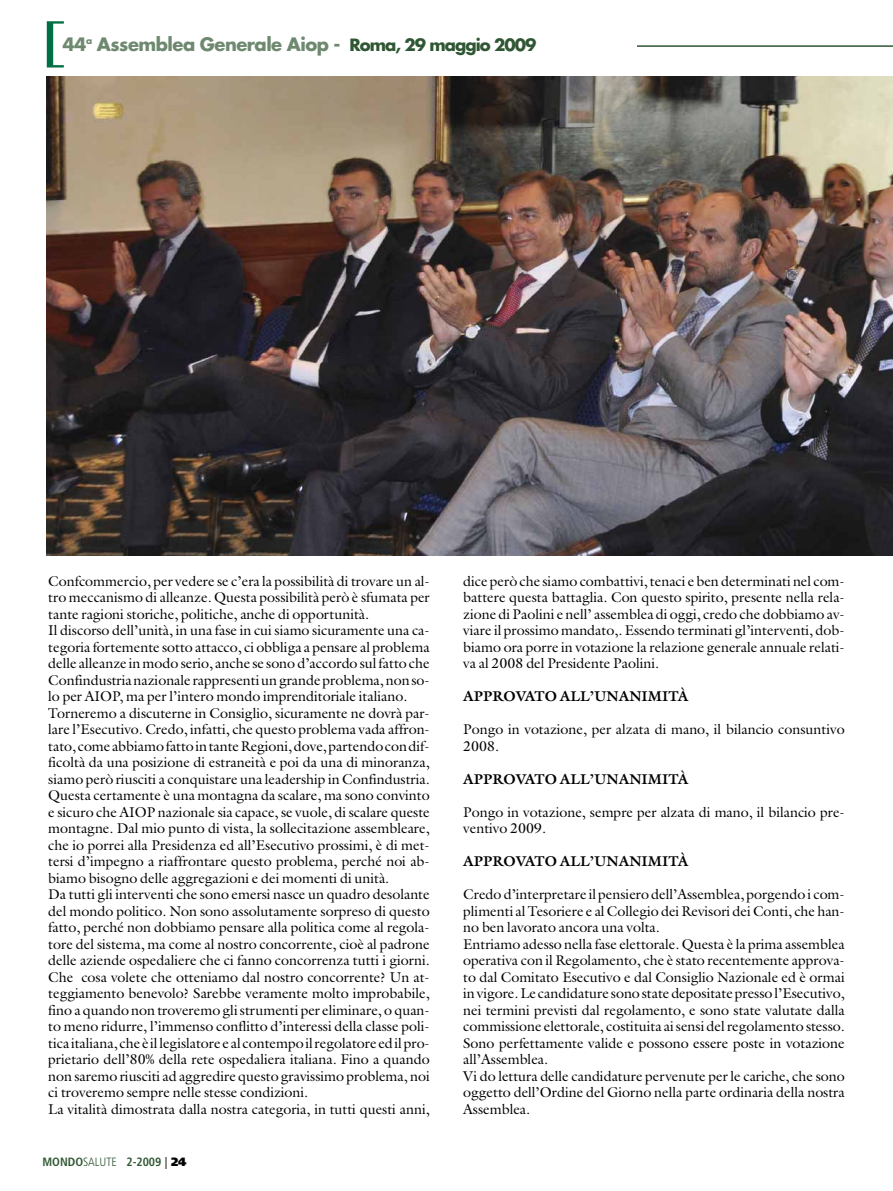
<style>
.page{position:relative;width:893px;height:1191px;background:#fff}
.page>*{position:absolute;margin:0;border:0;box-sizing:border-box;transform-origin:0 0}
.t1{font:700 18px "Futura Std";letter-spacing:-.03em;color:#6e8970}
.t2{font:14.25px/16.5px "Galliard Std";color:#000}
.t3{font:700 14.25px "Galliard Std";color:#000}
.t4{font:700 condensed 12px "Frutiger";color:#305734}
.s1{font-size:16.5px;color:#305734}
.s2{font-weight:300}
.s3{font-weight:300;font-stretch:normal;color:#000}
.s4{font-weight:900;font-stretch:normal;color:#000}
</style>
<div class="page">
<svg style="left:47px;top:21px;width:17px;height:46px"></svg>
<hr style="left:208px;top:45px;width:685px;height:2px;background:#305734">
<div style="left:61px;top:32px;width:576px;height:26px;background:#fff"></div>
<img style="left:47px;top:77px;width:846px;height:479px">
<p class="t1" style="left:62px;top:36px;width:476px">44<sup>a</sup> Assemblea Generale Aiop - <span class="s1">Roma, 29 maggio 2009</span></p>
<p class="t2" style="left:48px;top:574px;width:383px">Confcommercio, per vedere se c’era la possibilità di trovare un al&shy;tro meccanismo di alleanze. Questa possibilità però è sfumata per tante ragioni storiche, politiche, anche di opportunità.<br>Il discorso dell’unità, in una fase in cui siamo sicuramente una ca&shy;tegoria fortemente sotto attacco, ci obbliga a pensare al problema delle alleanze in modo serio, anche se sono d’accordo sul fatto che Confindustria nazionale rappresenti un grande problema, non so&shy;lo per AIOP, ma per l’intero mondo imprenditoriale italiano.<br>Torneremo a discuterne in Consiglio, sicuramente ne dovrà par&shy;lare l’Esecutivo. Credo, infatti, che questo problema vada affron&shy;tato, come abbiamo fatto in tante Regioni, dove, partendo con dif&shy;ficoltà da una posizione di estraneità e poi da una di minoranza, siamo però riusciti a conquistare una leadership in Confindustria.<br>Questa certamente è una montagna da scalare, ma sono convinto e sicuro che AIOP nazionale sia capace, se vuole, di scalare queste montagne. Dal mio punto di vista, la sollecitazione assembleare, che io porrei alla Presidenza ed all’Esecutivo prossimi, è di met&shy;tersi d’impegno a riaffrontare questo problema, perché noi ab&shy;biamo bisogno delle aggregazioni e dei momenti di unità.<br>Da tutti gli interventi che sono emersi nasce un quadro desolante del mondo politico. Non sono assolutamente sorpreso di questo fatto, perché non dobbiamo pensare alla politica come al regola&shy;tore del sistema, ma come al nostro concorrente, cioè al padrone delle aziende ospedaliere che ci fanno concorrenza tutti i giorni.<br>Che cosa volete che otteniamo dal nostro concorrente? Un at&shy;teggiamento benevolo? Sarebbe veramente molto improbabile, fino a quando non troveremo gli strumenti per eliminare, o quan&shy;to meno ridurre, l’immenso conflitto d’interessi della classe poli&shy;tica italiana, che è il legislatore e al contempo il regolatore ed il pro&shy;prietario dell’80% della rete ospedaliera italiana. Fino a quando non saremo riusciti ad aggredire questo gravissimo problema, noi ci troveremo sempre nelle stesse condizioni.<br>La vitalità dimostrata dalla nostra categoria, in tutti questi anni,</p>
<p class="t2" style="left:463px;top:574px;width:383px;text-align:justify">dice però che siamo combattivi, tenaci e ben determinati nel com&shy;battere questa battaglia. Con questo spirito, presente nella rela&shy;zione di Paolini e nell’ assemblea di oggi, credo che dobbiamo av&shy;viare il prossimo mandato,. Essendo terminati gl’interventi, dob&shy;biamo ora porre in votazione la relazione generale annuale relati&shy;va al 2008 del Presidente Paolini.</p>
<p class="t3" style="left:463px;top:691px;width:227px">APPROVATO ALL’UNANIMITÀ</p>
<p class="t2" style="left:463px;top:722px;width:383px">Pongo in votazione, per alzata di mano, il bilancio consuntivo<br>2008.</p>
<p class="t3" style="left:463px;top:773px;width:227px">APPROVATO ALL’UNANIMITÀ</p>
<p class="t2" style="left:463px;top:805px;width:383px">Pongo in votazione, sempre per alzata di mano, il bilancio pre&shy;ventivo 2009.</p>
<p class="t3" style="left:463px;top:856px;width:227px">APPROVATO ALL’UNANIMITÀ</p>
<p class="t2" style="left:463px;top:887px;width:383px">Credo d’interpretare il pensiero dell’Assemblea, porgendo i com&shy;plimenti al Tesoriere e al Collegio dei Revisori dei Conti, che han&shy;no ben lavorato ancora una volta.<br>Entriamo adesso nella fase elettorale. Questa è la prima assemblea operativa con il Regolamento, che è stato recentemente approva&shy;to dal Comitato Esecutivo e dal Consiglio Nazionale ed è ormai in vigore. Le candidature sono state depositate presso l’Esecutivo, nei termini previsti dal regolamento, e sono state valutate dalla commissione elettorale, costituita ai sensi del regolamento stesso.<br>Sono perfettamente valide e possono essere poste in votazione all’Assemblea.<br>Vi do lettura delle candidature pervenute per le cariche, che sono oggetto dell’Ordine del Giorno nella parte ordinaria della nostra Assemblea.</p>
<p class="t4" style="left:43px;top:1157px;width:146px">MONDO<span class="s2">SALUTE</span> 2-2009 <span class="s3">|</span> <span class="s4">24</span></p>
</div>
